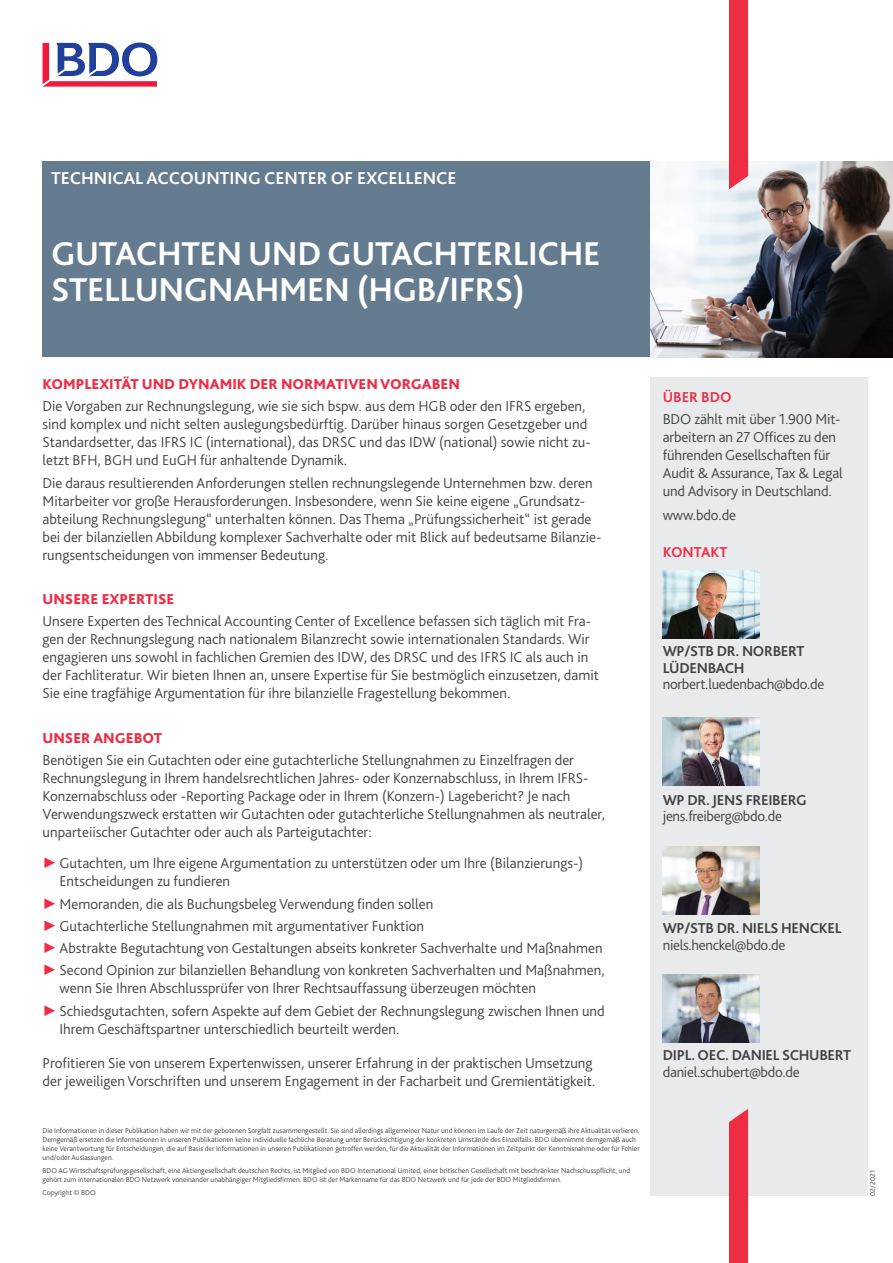
<style>
.page{position:relative;width:893px;height:1263px;background:#fff}
.page>*{position:absolute;margin:0;border:0;box-sizing:border-box;transform-origin:0 0}
.t1{font:700 34.5px/36px "Bliss Pro";letter-spacing:-.01em;color:#fff}
.t2{font:700 18px "Bliss Pro";color:#fff}
.t3{font:300 15px/18px "Bliss Pro";color:#424241}
.t4{font:300 15px "Bliss Pro";letter-spacing:-.02em;color:#424241}
.t5{font:700 15px/16.5px "Bliss Pro";letter-spacing:-.02em;color:#424241}
.t6{font:800 15px "Bliss Pro";color:#ee2d45}
.t7{font:700 15px "Bliss Pro";color:#ee2d45}
.t8{font:300 7.5px/9px "Bliss Pro";color:#424241}
.s1{font-family:"Times New Roman";font-weight:400;color:#ee2d45}
</style>
<div class="page">
<svg style="left:43px;top:43px;width:114px;height:44px"></svg>
<img style="left:650px;top:162px;width:243px;height:195px">
<div style="left:650px;top:378px;width:217px;height:818px;background:#e9eaec"></div>
<div style="left:729px;top:0;width:19px;height:189px;background:#ee2d45"></div>
<div style="left:729px;top:1109px;width:19px;height:154px;background:#ee2d45"></div>
<div style="left:43px;top:162px;width:607px;height:195px;background:#657c90"></div>
<img style="left:663px;top:718px;width:97px;height:68px">
<img style="left:663px;top:847px;width:97px;height:68px">
<img style="left:663px;top:570px;width:97px;height:68px">
<img style="left:663px;top:974px;width:97px;height:68px">
<p class="t2" style="left:51px;top:167px;width:407px">TECHNICAL ACCOUNTING CENTER OF EXCELLENCE</p>
<h1 class="t1" style="left:51px;top:234px;width:551px">GUTACHTEN UND GUTACHTERLICHE<br>STELLUNGNAHMEN (HGB/IFRS)</h1>
<p class="t6" style="left:43px;top:375px;width:419px">KOMPLEXITÄT UND DYNAMIK DER NORMATIVEN VORGABEN</p>
<p class="t3" style="left:43px;top:397px;width:550px">Die Vorgaben zur Rechnungslegung, wie sie sich bspw. aus dem HGB oder den IFRS ergeben, sind komplex und nicht selten auslegungsbedürftig. Darüber hinaus sorgen Gesetzgeber und Standardsetter, das IFRS IC (international), das DRSC und das IDW (national) sowie nicht zu&shy;letzt BFH, BGH und EuGH für anhaltende Dynamik.</p>
<p class="t3" style="left:43px;top:473px;width:560px">Die daraus resultierenden Anforderungen stellen rechnungslegende Unternehmen bzw. deren Mitarbeiter vor große Herausforderungen. Insbesondere, wenn Sie keine eigene „Grundsatz&shy;abteilung Rechnungslegung“ unterhalten können. Das Thema „Prüfungssicherheit“ ist gerade bei der bilanziellen Abbildung komplexer Sachverhalte oder mit Blick auf bedeutsame Bilanzie&shy;rungsentscheidungen von immenser Bedeutung.</p>
<p class="t6" style="left:43px;top:590px;width:133px">UNSERE EXPERTISE</p>
<p class="t3" style="left:43px;top:612px;width:558px">Unsere Experten des Technical Accounting Center of Excellence befassen sich täglich mit Fra&shy;gen der Rechnungslegung nach nationalem Bilanzrecht sowie internationalen Standards. Wir engagieren uns sowohl in fachlichen Gremien des IDW, des DRSC und des IFRS IC als auch in der Fachliteratur. Wir bieten Ihnen an, unsere Expertise für Sie bestmöglich einzusetzen, damit Sie eine tragfähige Argumentation für ihre bilanzielle Fragestellung bekommen.</p>
<p class="t6" style="left:43px;top:728px;width:121px">UNSER ANGEBOT</p>
<p class="t3" style="left:43px;top:751px;width:564px">Benötigen Sie ein Gutachten oder eine gutachterliche Stellungnahmen zu Einzelfragen der Rechnungslegung in Ihrem handelsrechtlichen Jahres- oder Konzernabschluss, in Ihrem IFRS-Konzernabschluss oder -Reporting Package oder in Ihrem (Konzern-) Lagebericht? Je nach Verwendungszweck erstatten wir Gutachten oder gutachterliche Stellungnahmen als neutraler, unparteiischer Gutachter oder auch als Parteigutachter:</p>
<p class="t3" style="left:60px;top:854px;width:525px;text-indent:-17px"><span class="s1">►</span>Gutachten, um Ihre eigene Argumentation zu unterstützen oder um Ihre (Bilanzierungs-)<br>Entscheidungen zu fundieren</p>
<p class="t3" style="left:43px;top:892px;width:564px;line-height:22.2px"><span class="s1">►</span>Memoranden, die als Buchungsbeleg Verwendung finden sollen<br><span class="s1">►</span>Gutachterliche Stellungnahmen mit argumentativer Funktion<br><span class="s1">►</span>Abstrakte Begutachtung von Gestaltungen abseits konkreter Sachverhalte und Maßnahmen <span class="s1">►</span>Second Opinion zur bilanziellen Behandlung von konkreten Sachverhalten und Maßnahmen,</p>
<p class="t3" style="left:43px;top:977px;width:564px;line-height:22.2px;text-indent:17px">wenn Sie Ihren Abschlussprüfer von Ihrer Rechtsauffassung überzeugen möchten <span class="s1">►</span>Schiedsgutachten, sofern Aspekte auf dem Gebiet der Rechnungslegung zwischen Ihnen und</p>
<p class="t3" style="left:60px;top:1019px;width:341px">Ihrem Geschäftspartner unterschiedlich beurteilt werden.</p>
<p class="t3" style="left:43px;top:1053px;width:554px">Profitieren Sie von unserem Expertenwissen, unserer Erfahrung in der praktischen Umsetzung der jeweiligen Vorschriften und unserem Engagement in der Facharbeit und Gremientätigkeit.</p>
<p class="t8" style="left:43px;top:1125px;width:599px">Die Informationen in dieser Publikation haben wir mit der gebotenen Sorgfalt zusammengestellt. Sie sind allerdings allgemeiner Natur und können im Laufe der Zeit naturgemäß ihre Aktualität verlieren.<br>Demgemäß ersetzen die Informationen in unseren Publikationen keine individuelle fachliche Beratung unter Berücksichtigung der konkreten Umstände des Einzelfalls. BDO übernimmt demgemäß auch keine Verantwortung für Entscheidungen, die auf Basis der Informationen in unseren Publikationen getroffen werden, für die Aktualität der Informationen im Zeitpunkt der Kenntnisnahme oder für Fehler und/oder Auslassungen.</p>
<p class="t8" style="left:43px;top:1166px;width:589px">BDO AG Wirtschaftsprüfungsgesellschaft, eine Aktiengesellschaft deutschen Rechts, ist Mitglied von BDO International Limited, einer britischen Gesellschaft mit beschränkter Nachschusspflicht, und gehört zum internationalen BDO Netzwerk voneinander unabhängiger Mitgliedsfirmen. BDO ist der Markenname für das BDO Netzwerk und für jede der BDO Mitgliedsfirmen.</p>
<p class="t8" style="left:43px;top:1188px;width:55px">Copyright © BDO</p>
<p class="t7" style="left:663px;top:387px;width:71px">ÜBER BDO</p>
<p class="t3" style="left:663px;top:410px;width:182px">BDO zählt mit über 1.900 Mit&shy;arbeitern an 27 Offices zu den führenden Gesellschaften für<br>Audit &amp; Assurance, Tax &amp; Legal und Advisory in Deutschland.</p>
<p class="t3" style="left:663px;top:505px;width:75px">www.bdo.de</p>
<p class="t7" style="left:663px;top:543px;width:66px">KONTAKT</p>
<p class="t5" style="left:663px;top:642px;width:143px">WP/STB DR. NORBERT<br>LÜDENBACH</p>
<p class="t4" style="left:663px;top:675px;width:163px">norbert.luedenbach@bdo.de</p>
<p class="t5" style="left:663px;top:791px;width:145px">WP DR. JENS FREIBERG</p>
<p class="t4" style="left:663px;top:807px;width:121px">jens.freiberg@bdo.de</p>
<p class="t5" style="left:663px;top:920px;width:180px">WP/STB DR. NIELS HENCKEL</p>
<p class="t4" style="left:663px;top:935px;width:124px">niels.henckel@bdo.de</p>
<p class="t5" style="left:663px;top:1047px;width:190px">DIPL. OEC. DANIEL SCHUBERT</p>
<p class="t4" style="left:663px;top:1062px;width:139px">daniel.schubert@bdo.de</p>
<p class="t8" style="left:868px;top:1196px;width:27px;rotate:-90deg">02/2021</p>
</div>
